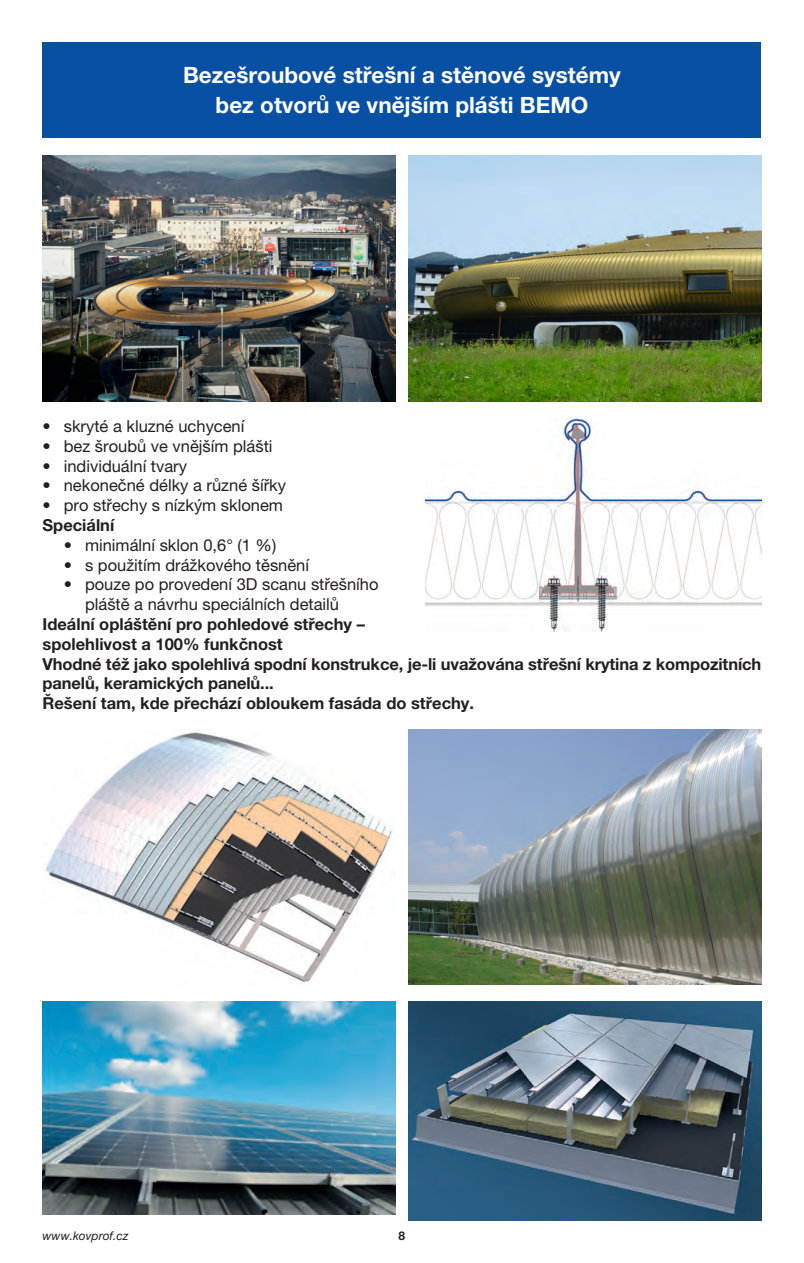
<style>
.page{position:relative;width:804px;height:1263px;background:#fff}
.page>*{position:absolute;margin:0;border:0;box-sizing:border-box;transform-origin:0 0}
.t1{font:700 22.5px/30px "Helvetica Neue LT Pro";color:#fff;text-align:center}
.t2{font:16.5px/19.8px "Helvetica Neue LT Pro";color:#231f20}
.t3{font:700 16.5px/19.8px "Helvetica Neue LT Pro";color:#231f20}
.t4{font:italic 12px "Helvetica Neue LT Pro";color:#231f20}
.t5{font:700 12px "Helvetica Neue LT Pro";color:#231f20}
</style>
<div class="page">
<div style="left:43px;top:43px;width:718px;height:95px;background:#0850a3"></div>
<img style="left:43px;top:155px;width:352px;height:246px">
<img style="left:408px;top:1001px;width:353px;height:219px">
<img style="left:425px;top:419px;width:336px;height:212px">
<img style="left:45px;top:729px;width:349px;height:255px">
<img style="left:43px;top:1001px;width:352px;height:213px">
<img style="left:408px;top:155px;width:353px;height:246px">
<img style="left:408px;top:729px;width:353px;height:255px">
<h1 class="t1" style="left:183px;top:60px;width:439px">Bezešroubové střešní a stěnové systémy bez otvorů ve vnějším plášti BEMO</h1>
<p class="t2" style="left:43px;top:416px;width:203px">• skryté a kluzné uchycení</p>
<p class="t2" style="left:43px;top:436px;width:231px">• bez šroubů ve vnějším plášti</p>
<p class="t2" style="left:43px;top:455px;width:146px">• individuální tvary</p>
<p class="t2" style="left:43px;top:475px;width:245px">• nekonečné délky a různé šířky</p>
<p class="t2" style="left:43px;top:495px;width:242px">• pro střechy s nízkým sklonem</p>
<p class="t3" style="left:43px;top:515px;width:73px">Speciální</p>
<p class="t2" style="left:64px;top:535px;width:214px">• minimální sklon 0,6° (1 %)</p>
<p class="t2" style="left:64px;top:554px;width:247px">• s použitím drážkového těsnění</p>
<p class="t2" style="left:85px;top:574px;width:295px;text-indent:-21px">• pouze po provedení 3D scanu střešního pláště a návrhu speciálních detailů</p>
<p class="t3" style="left:43px;top:614px;width:720px">Ideální opláštění pro pohledové střechy –<br>spolehlivost a 100% funkčnost<br>Vhodné též jako spolehlivá spodní konstrukce, je-li uvažována střešní krytina z kompozitních panelů, keramických panelů...<br>Řešení tam, kde přechází obloukem fasáda do střechy.</p>
<p class="t4" style="left:43px;top:1228px;width:87px">www.kovprof.cz</p>
<p class="t5" style="left:398px;top:1228px;width:8px">8</p>
</div>
